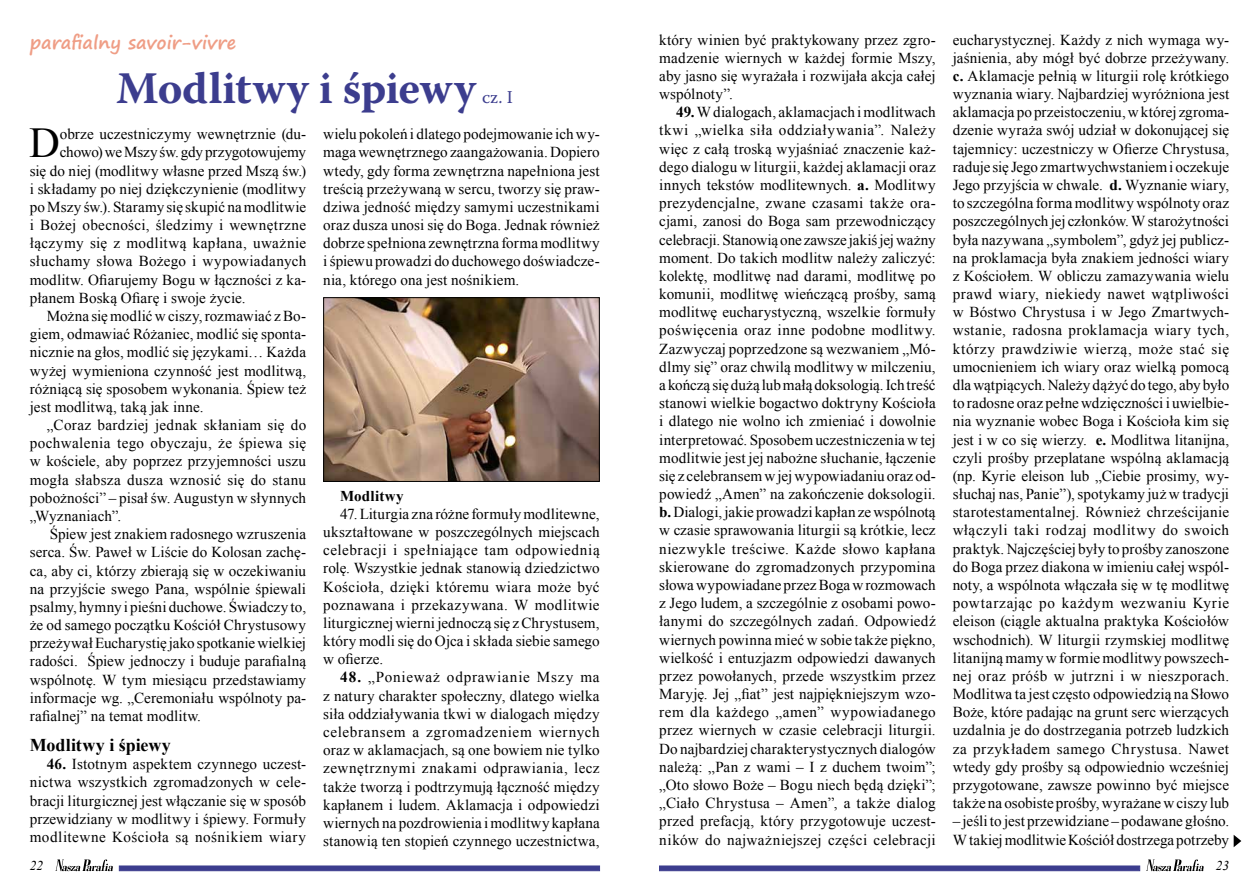
<style>
.page{position:relative;width:1259px;height:893px;background:#fff}
.page>*{position:absolute;margin:0;border:0;box-sizing:border-box;transform-origin:0 0}
.t1{font:700 45px "Warnock Pro";letter-spacing:-.005em;color:#3c3d8e}
.t2{font:42.6px "Times New Roman";color:#000}
.t3{font:700 18px "Segoe Print";letter-spacing:.005em;color:#ef9d85}
.t4{font:700 18px "Times New Roman";letter-spacing:-.005em;color:#000}
.t5{font:18px "Warnock Pro";color:#3c3d8e}
.t6{font:15.15px/18.1px "Times New Roman";letter-spacing:.01em;color:#000;text-align:justify}
.t7{font:15.15px "Times New Roman";letter-spacing:-.015em;color:#000}
.t8{font:700 15px "Times New Roman";letter-spacing:.015em;color:#000}
.t9{font:italic 13.5px "Times New Roman";color:#000}
.s1{font-weight:700}
</style>
<div class="page">
<svg style="left:1146px;top:859px;width:57px;height:12px"></svg>
<svg style="left:55px;top:859px;width:58px;height:12px"></svg>
<div style="left:659px;top:866px;width:481px;height:5px;background:#3c3d8e;border:1px solid #3c3d8e"></div>
<div style="left:119px;top:866px;width:481px;height:5px;background:#3c3d8e;border:1px solid #3c3d8e"></div>
<img style="left:325px;top:299px;width:273px;height:181px">
<div style="left:323px;top:297px;width:277px;height:185px;border:1px solid #000"></div>
<svg style="left:1233px;top:835px;width:8px;height:12px"></svg>
<p class="t3" style="left:30px;top:26px;width:208px">parafialny savoir-vivre</p>
<h1 class="t1" style="left:116px;top:61px;width:361px">Modlitwy i śpiewy</h1>
<p class="t5" style="left:482px;top:86px;width:32px">cz. I</p>
<h2 class="t2" style="left:29px;top:114px;width:32px">D</h2>
<p class="t6" style="left:60px;top:125px;width:248px">obrze uczestniczymy wewnętrznie (du-</p>
<p class="t7" style="left:60px;top:142px;width:248px">chowo) we Mszy św. gdy przygotowujemy</p>
<p class="t6" style="left:30px;top:161px;width:278px">się do niej (modlitwy własne przed Mszą św.)</p>
<p class="t6" style="left:30px;top:179px;width:278px">i składamy po niej dziękczynienie (modlitwy</p>
<p class="t6" style="left:30px;top:197px;width:278px">po Mszy św.). Staramy się skupić na modlitwie</p>
<p class="t6" style="left:30px;top:216px;width:278px">i Bożej obecności, śledzimy i wewnętrzne</p>
<p class="t6" style="left:30px;top:234px;width:278px">łączymy się z modlitwą kapłana, uważnie</p>
<p class="t6" style="left:30px;top:252px;width:278px">słuchamy słowa Bożego i wypowiadanych</p>
<p class="t6" style="left:30px;top:270px;width:278px">modlitw. Ofiarujemy Bogu w łączności z ka-</p>
<p class="t6" style="left:30px;top:288px;width:217px">płanem Boską Ofiarę i swoje życie.</p>
<p class="t6" style="left:47px;top:307px;width:261px">Można się modlić w ciszy, rozmawiać z Bo-</p>
<p class="t6" style="left:30px;top:325px;width:278px">giem, odmawiać Różaniec, modlić się sponta-</p>
<p class="t6" style="left:30px;top:343px;width:278px">nicznie na głos, modlić się językami… Każda</p>
<p class="t6" style="left:30px;top:361px;width:278px">wyżej wymieniona czynność jest modlitwą,</p>
<p class="t6" style="left:30px;top:379px;width:278px">różniącą się sposobem wykonania. Śpiew też</p>
<p class="t6" style="left:30px;top:397px;width:175px">jest modlitwą, taką jak inne.</p>
<p class="t6" style="left:47px;top:416px;width:261px">„Coraz bardziej jednak skłaniam się do</p>
<p class="t6" style="left:30px;top:434px;width:278px">pochwalenia tego obyczaju, że śpiewa się</p>
<p class="t6" style="left:30px;top:452px;width:278px">w kościele, aby poprzez przyjemności uszu</p>
<p class="t6" style="left:30px;top:470px;width:278px">mogła słabsza dusza wznosić się do stanu</p>
<p class="t6" style="left:30px;top:488px;width:278px">pobożności” – pisał św. Augustyn w słynnych</p>
<p class="t6" style="left:30px;top:507px;width:93px">„Wyznaniach”.</p>
<p class="t6" style="left:50px;top:525px;width:258px">Śpiew jest znakiem radosnego wzruszenia</p>
<p class="t6" style="left:30px;top:543px;width:278px">serca. Św. Paweł w Liście do Kolosan zachę-</p>
<p class="t6" style="left:30px;top:561px;width:278px">ca, aby ci, którzy zbierają się w oczekiwaniu</p>
<p class="t6" style="left:30px;top:579px;width:278px">na przyjście swego Pana, wspólnie śpiewali</p>
<p class="t6" style="left:30px;top:597px;width:278px">psalmy, hymny i pieśni duchowe. Świadczy to,</p>
<p class="t6" style="left:30px;top:616px;width:278px">że od samego początku Kościół Chrystusowy</p>
<p class="t6" style="left:30px;top:634px;width:278px">przeżywał Eucharystię jako spotkanie wielkiej</p>
<p class="t6" style="left:30px;top:652px;width:278px">radości. Śpiew jednoczy i buduje parafialną</p>
<p class="t6" style="left:30px;top:670px;width:278px">wspólnotę. W tym miesiącu przedstawiamy</p>
<p class="t6" style="left:30px;top:688px;width:278px">informacje wg. „Ceremoniału wspólnoty pa-</p>
<p class="t6" style="left:30px;top:707px;width:173px">rafialnej” na temat modlitw.</p>
<p class="t4" style="left:30px;top:733px;width:143px">Modlitwy i śpiewy</p>
<p class="t6" style="left:30px;top:755px;width:278px;text-indent:17px"><span class="s1">46.</span> Istotnym aspektem czynnego uczest&shy;nictwa wszystkich zgromadzonych w cele&shy;bracji liturgicznej jest włączanie się w sposób przewidziany w modlitwy i śpiewy. Formuły modlitewne Kościoła są nośnikiem wiary</p>
<p class="t6" style="left:323px;top:125px;width:278px">wielu pokoleń i dlatego podejmowanie ich wy&shy;maga wewnętrznego zaangażowania. Dopiero wtedy, gdy forma zewnętrzna napełniona jest treścią przeżywaną w sercu, tworzy się praw&shy;dziwa jedność między samymi uczestnikami oraz dusza unosi się do Boga. Jednak również dobrze spełniona zewnętrzna forma modlitwy i śpiewu prowadzi do duchowego doświadcze&shy;nia, którego ona jest nośnikiem.</p>
<p class="t8" style="left:340px;top:485px;width:65px">Modlitwy</p>
<p class="t6" style="left:323px;top:504px;width:278px;text-indent:17px">47.Liturgia zna różne formuły modlitewne, ukształtowane w poszczególnych miejscach celebracji i spełniające tam odpowiednią rolę. Wszystkie jednak stanowią dziedzictwo Kościoła, dzięki któremu wiara może być poznawana i przekazywana. W modlitwie liturgicznej wierni jednoczą się z Chrystusem, który modli się do Ojca i składa siebie samego w ofierze.</p>
<p class="t6" style="left:323px;top:668px;width:278px;text-indent:17px"><span class="s1">48.</span> „Ponieważ odprawianie Mszy ma z natury charakter społeczny, dlatego wielka siła oddziaływania tkwi w dialogach między celebransem a zgromadzeniem wiernych oraz w aklamacjach, są one bowiem nie tylko zewnętrznymi znakami odprawiania, lecz także tworzą i podtrzymują łączność między kapłanem i ludem. Aklamacja i odpowiedzi wiernych na pozdrowienia i modlitwy kapłana stanowią ten stopień czynnego uczestnictwa,</p>
<p class="t6" style="left:659px;top:30px;width:278px">który winien być praktykowany przez zgro&shy;madzenie wiernych w każdej formie Mszy, aby jasno się wyrażała i rozwijała akcja całej wspólnoty”.</p>
<p class="t6" style="left:659px;top:103px;width:278px;text-indent:17px"><span class="s1">49.</span>W dialogach, aklamacjach i modlitwach tkwi „wielka siła oddziaływania”. Należy więc z całą troską wyjaśniać znaczenie każ&shy;dego dialogu w liturgii, każdej aklamacji oraz innych tekstów modlitewnych. <span class="s1">a.</span> Modlitwy prezydencjalne, zwane czasami także ora&shy;cjami, zanosi do Boga sam przewodniczący celebracji. Stanowią one zawsze jakiś jej ważny moment. Do takich modlitw należy zaliczyć: kolektę, modlitwę nad darami, modlitwę po komunii, modlitwę wieńczącą prośby, samą modlitwę eucharystyczną, wszelkie formuły poświęcenia oraz inne podobne modlitwy.<br>Zazwyczaj poprzedzone są wezwaniem „Mó&shy;dlmy się” oraz chwilą modlitwy w milczeniu, a kończą się dużą lub małą doksologią. Ich treść stanowi wielkie bogactwo doktryny Kościoła i dlatego nie wolno ich zmieniać i dowolnie interpretować. Sposobem uczestniczenia w tej modlitwie jest jej nabożne słuchanie, łączenie się z celebransem w jej wypowiadaniu oraz od&shy;powiedź „Amen” na zakończenie doksologii. <span class="s1">b.</span>Dialogi, jakie prowadzi kapłan ze wspólnotą w czasie sprawowania liturgii są krótkie, lecz niezwykle treściwe. Każde słowo kapłana skierowane do zgromadzonych przypomina słowa wypowiadane przez Boga w rozmowach z Jego ludem, a szczególnie z osobami powo&shy;łanymi do szczególnych zadań. Odpowiedź wiernych powinna mieć w sobie także piękno, wielkość i entuzjazm odpowiedzi dawanych przez powołanych, przede wszystkim przez Maryję. Jej „fiat” jest najpiękniejszym wzo&shy;rem dla każdego „amen” wypowiadanego przez wiernych w czasie celebracji liturgii.<br>Do najbardziej charakterystycznych dialogów należą: „Pan z wami – I z duchem twoim”; „Oto słowo Boże – Bogu niech będą dzięki”; „Ciało Chrystusa – Amen”, a także dialog przed prefacją, który przygotowuje uczest&shy;ników do najważniejszej części celebracji</p>
<p class="t6" style="left:952px;top:30px;width:278px">eucharystycznej. Każdy z nich wymaga wy&shy;jaśnienia, aby mógł być dobrze przeżywany. <span class="s1">c.</span> Aklamacje pełnią w liturgii rolę krótkiego wyznania wiary. Najbardziej wyróżniona jest aklamacja po przeistoczeniu, w której zgroma&shy;dzenie wyraża swój udział w dokonującej się tajemnicy: uczestniczy w Ofierze Chrystusa, raduje się Jego zmartwychwstaniem i oczekuje Jego przyjścia w chwale. <span class="s1">d.</span> Wyznanie wiary, to szczególna forma modlitwy wspólnoty oraz poszczególnych jej członków. W starożytności była nazywana „symbolem”, gdyż jej publicz&shy;na proklamacja była znakiem jedności wiary z Kościołem. W obliczu zamazywania wielu prawd wiary, niekiedy nawet wątpliwości w Bóstwo Chrystusa i w Jego Zmartwych&shy;wstanie, radosna proklamacja wiary tych, którzy prawdziwie wierzą, może stać się umocnieniem ich wiary oraz wielką pomocą dla wątpiących. Należy dążyć do tego, aby było to radosne oraz pełne wdzięczności i uwielbie&shy;nia wyznanie wobec Boga i Kościoła kim się jest i w co się wierzy. <span class="s1">e.</span> Modlitwa litanijna, czyli prośby przeplatane wspólną aklamacją (np. Kyrie eleison lub „Ciebie prosimy, wy&shy;słuchaj nas, Panie”), spotykamy już w tradycji starotestamentalnej. Również chrześcijanie włączyli taki rodzaj modlitwy do swoich praktyk. Najczęściej były to prośby zanoszone do Boga przez diakona w imieniu całej wspól&shy;noty, a wspólnota włączała się w tę modlitwę powtarzając po każdym wezwaniu Kyrie eleison (ciągle aktualna praktyka Kościołów wschodnich). W liturgii rzymskiej modlitwę litanijną mamy w formie modlitwy powszech&shy;nej oraz próśb w jutrzni i w nieszporach.<br>Modlitwa ta jest często odpowiedzią na Słowo Boże, które padając na grunt serc wierzących uzdalnia je do dostrzegania potrzeb ludzkich za przykładem samego Chrystusa. Nawet wtedy gdy prośby są odpowiednio wcześniej przygotowane, zawsze powinno być miejsce także na osobiste prośby, wyrażane w ciszy lub</p>
<p class="t6" style="left:952px;top:812px;width:278px">– jeśli to jest przewidziane – podawane głośno.<br>W takiej modlitwie Kościół dostrzega potrzeby</p>
<p class="t9" style="left:30px;top:857px;width:15px">22</p>
<p class="t9" style="left:1215px;top:857px;width:15px">23</p>
</div>
